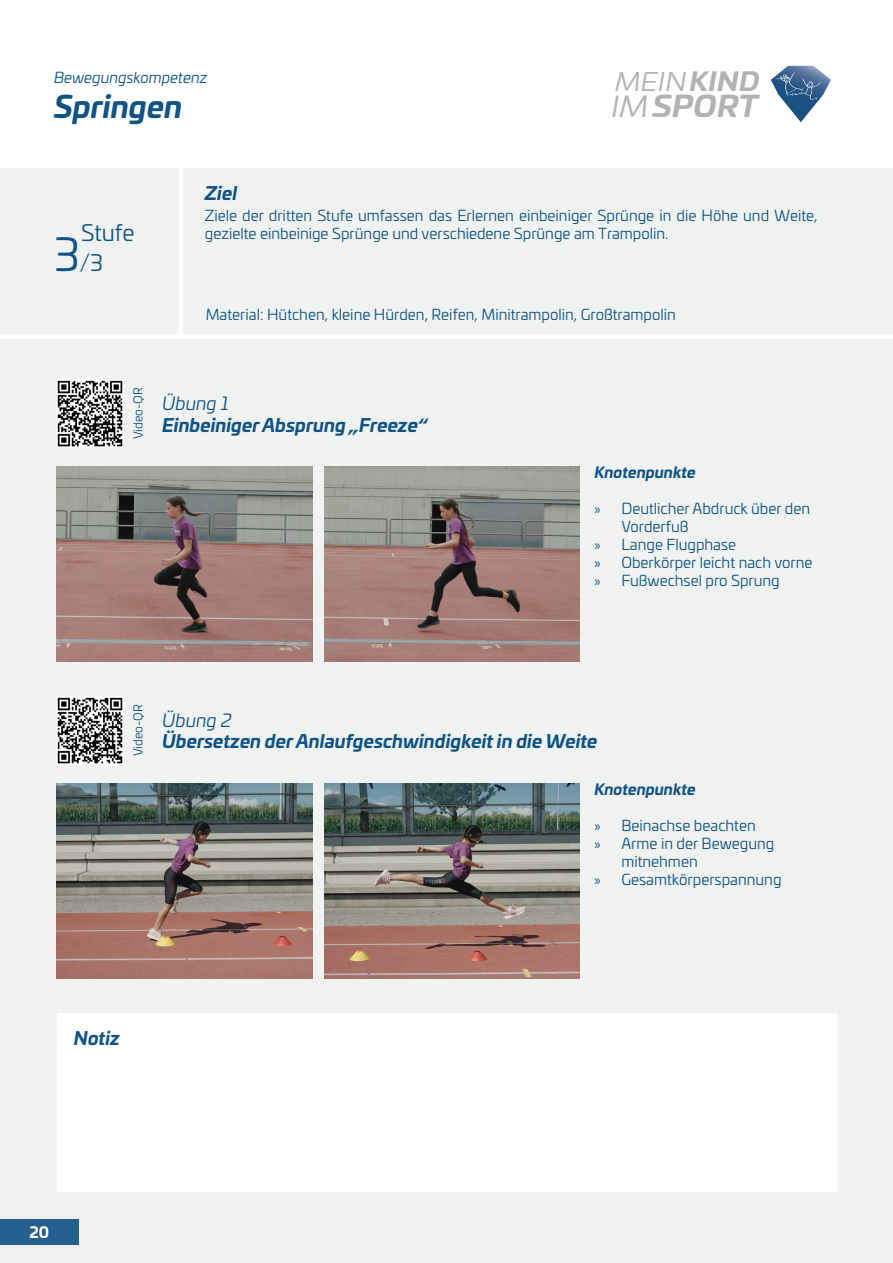
<style>
.page{position:relative;width:893px;height:1263px;background:#fff}
.page>*{position:absolute;margin:0;border:0;box-sizing:border-box;transform-origin:0 0}
.t1{font:italic 700 30px "Univia Pro";color:#0f5385}
.t2{font:italic 700 28.8px "Univia Pro";letter-spacing:.01em;color:#b1b2b3;scale:1.09 1}
.t3{font:italic 25.35px "Univia Pro";color:#b1b2b3;scale:1.09 1}
.t4{font:22.5px "Univia Pro";color:#0f5385}
.t5{font:italic 700 18px "Univia Pro";color:#0f5385}
.t6{font:italic 18px "Univia Pro";color:#0f5385}
.t7{font:15px "Univia Pro";color:#0f5385}
.t8{font:italic 700 15px "Univia Pro";color:#0f5385}
.t9{font:italic 15px "Univia Pro";color:#0f5385}
.t10{font:700 15px "Univia Pro";color:#fff}
.t11{font:12px "Univia Pro";color:#0f5385}
.s1{font-weight:700}
.s2{font-weight:400}
.s3{font-size:45px}
.s4{font-family:"Myriad Pro"}
</style>
<div class="page">
<div style="left:0;top:168px;width:893px;height:1095px;background:#f1f3f2"></div>
<svg style="left:771px;top:66px;width:60px;height:56px"></svg>
<img style="left:775px;top:72px;width:28px;height:24px">
<img style="left:795px;top:79px;width:26px;height:21px">
<div style="left:0;top:334px;width:893px;height:5px;background:#fff"></div>
<hr style="left:179px;top:168px;width:4px;height:170px;background:#fff">
<div style="left:57px;top:1013px;width:780px;height:179px;background:#fff"></div>
<div style="left:0;top:1219px;width:79px;height:26px;background:#245f8f"></div>
<img style="left:325px;top:783px;width:255px;height:196px">
<img style="left:57px;top:783px;width:255px;height:196px">
<img style="left:56px;top:697px;width:67px;height:67px">
<img style="left:56px;top:380px;width:67px;height:67px">
<img style="left:57px;top:466px;width:255px;height:196px">
<img style="left:325px;top:466px;width:255px;height:196px">
<p class="t9" style="left:54px;top:67px;width:155px">Bewegungskompetenz</p>
<h1 class="t1" style="left:54px;top:82px;width:130px">Springen</h1>
<h3 class="t3" style="left:615px;top:63px;width:134px">MEIN <span class="s1">KIND</span></h3>
<h2 class="t2" style="left:611px;top:83px;width:137px"><span class="s2">IM</span>SPORT</h2>
<p class="t5" style="left:205px;top:179px;width:34px">Ziel</p>
<p class="t7" style="left:205px;top:205px;width:614px">Ziele der dritten Stufe umfassen das Erlernen einbeiniger Sprünge in die Höhe und Weite,</p>
<h3 class="t4" style="left:81px;top:216px;width:55px">Stufe</h3>
<p class="t7" style="left:205px;top:223px;width:463px">gezielte einbeinige Sprünge und verschiedene Sprünge am Trampolin.</p>
<h3 class="t4" style="left:54px;top:246px;width:51px"><span class="s3">3</span>/3</h3>
<p class="t7" style="left:206px;top:304px;width:472px">Material: Hütchen, kleine Hürden, Reifen, Minitrampolin, Großtrampolin</p>
<p class="t11" style="left:129px;top:439px;width:53px;rotate:-90deg">Video-QR</p>
<p class="t6" style="left:162px;top:390px;width:68px">Übung 1</p>
<p class="t5" style="left:162px;top:411px;width:267px">Einbeiniger Absprung „Freeze“</p>
<p class="t8" style="left:594px;top:461px;width:103px">Knotenpunkte</p>
<p class="t7" style="left:594px;top:498px;width:217px"><span class="s4">»</span> Deutlicher Abdruck über den</p>
<p class="t7" style="left:621px;top:516px;width:69px">Vorderfuß</p>
<p class="t7" style="left:594px;top:534px;width:143px"><span class="s4">»</span> Lange Flugphase</p>
<p class="t7" style="left:594px;top:552px;width:220px"><span class="s4">»</span> Oberkörper leicht nach vorne</p>
<p class="t7" style="left:594px;top:570px;width:187px"><span class="s4">»</span> Fußwechsel pro Sprung</p>
<p class="t11" style="left:129px;top:756px;width:53px;rotate:-90deg">Video-QR</p>
<p class="t6" style="left:162px;top:707px;width:71px">Übung 2</p>
<p class="t5" style="left:162px;top:727px;width:437px">Übersetzen der Anlaufgeschwindigkeit in die Weite</p>
<p class="t8" style="left:594px;top:777px;width:103px">Knotenpunkte</p>
<p class="t7" style="left:594px;top:815px;width:163px"><span class="s4">»</span> Beinachse beachten</p>
<p class="t7" style="left:594px;top:833px;width:182px"><span class="s4">»</span> Arme in der Bewegung</p>
<p class="t7" style="left:621px;top:851px;width:78px">mitnehmen</p>
<p class="t7" style="left:594px;top:869px;width:189px"><span class="s4">»</span> Gesamtkörperspannung</p>
<p class="t5" style="left:74px;top:1024px;width:48px">Notiz</p>
<p class="t10" style="left:30px;top:1221px;width:21px">20</p>
</div>
